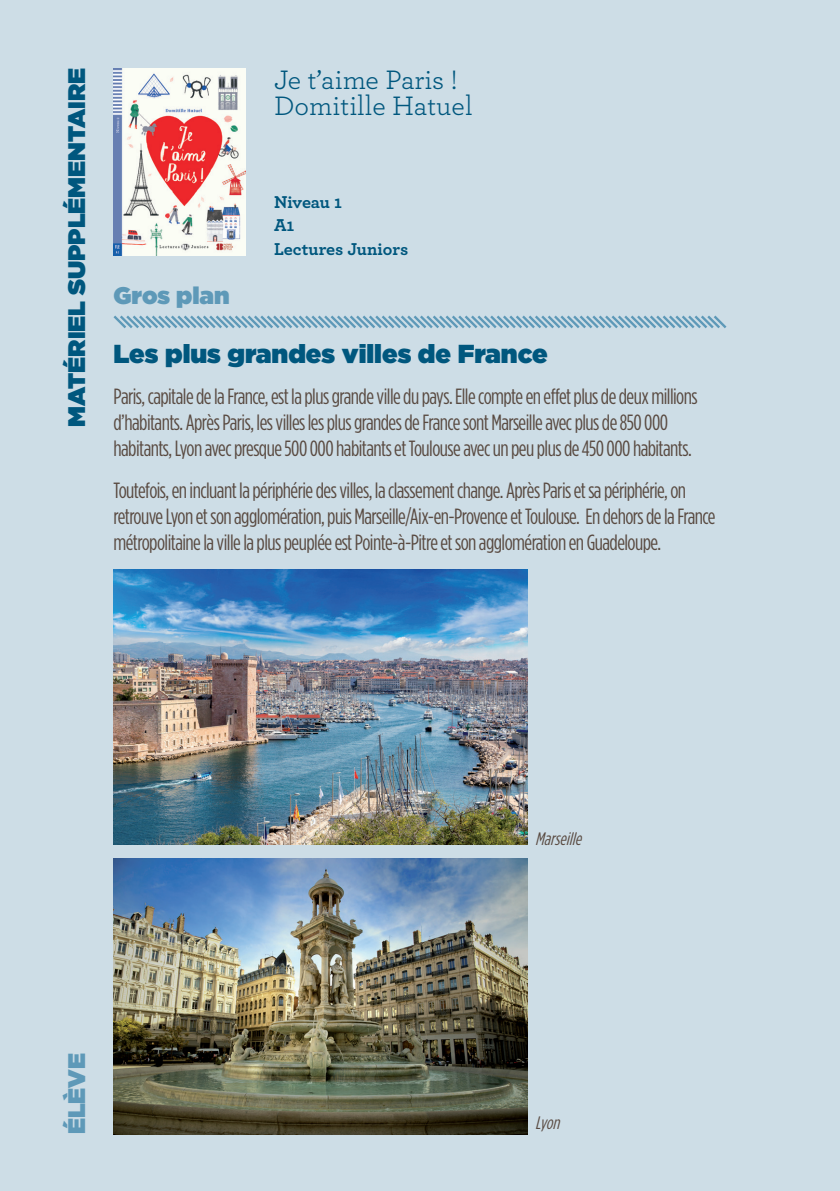
<style>
.page{position:relative;width:840px;height:1191px;background:#fff}
.page>*{position:absolute;margin:0;border:0;box-sizing:border-box;transform-origin:0 0}
.t1{font:28px/25.6px "Archer";color:#00577e}
.t2{font:900 26px "Gotham HTF";color:#00577e}
.t3{font:900 24px "Gotham HTF";color:#00577e}
.t4{font:900 24px "Gotham HTF";color:#5e99b8}
.t5{font:condensed 22px/26px "Gotham HTF";letter-spacing:-.025em;color:#594a41}
.t6{font:700 18px/23.6px "Archer";color:#00577e}
.t7{font:italic condensed 18px "Gotham HTF";color:#594a41}
</style>
<div class="page">
<div style="left:0;top:0;width:839px;height:1191px;background:#cddde6"></div>
<img style="left:113px;top:68px;width:132px;height:187px">
<svg style="left:113px;top:315px;width:614px;height:14px"></svg>
<img style="left:113px;top:569px;width:413px;height:275px">
<img style="left:113px;top:858px;width:413px;height:276px">
<p class="t3" style="left:63px;top:426px;width:360px;rotate:-90deg">MATÉRIEL SUPPLÉMENTAIRE</p>
<p class="t1" style="left:274px;top:66px;width:200px">Je t’aime Paris !<br>Domitille Hatuel</p>
<p class="t4" style="left:113px;top:282px;width:118px">Gros plan</p>
<p class="t6" style="left:274px;top:189px;width:136px">Niveau 1<br>A1<br>Lectures Juniors</p>
<p class="t2" style="left:113px;top:339px;width:435px">Les plus grandes villes de France</p>
<p class="t5" style="left:113px;top:383px;width:585px">Paris, capitale de la France, est la plus grande ville du pays. Elle compte en effet plus de deux millions d’habitants. Après Paris, les villes les plus grandes de France sont Marseille avec plus de 850 000 habitants, Lyon avec presque 500 000 habitants et Toulouse avec un peu plus de 450 000 habitants.</p>
<p class="t5" style="left:113px;top:477px;width:603px">Toutefois, en incluant la périphérie des villes, la classement change. Après Paris et sa périphérie, on retrouve Lyon et son agglomération, puis Marseille/Aix-en-Provence et Toulouse. En dehors de la France métropolitaine la ville la plus peuplée est Pointe-à-Pitre et son agglomération en Guadeloupe.</p>
<p class="t4" style="left:63px;top:1134px;width:83px;rotate:-90deg">ÉLÈVE</p>
<p class="t7" style="left:535px;top:828px;width:52px">Marseille</p>
<p class="t7" style="left:535px;top:1113px;width:30px">Lyon</p>
</div>
